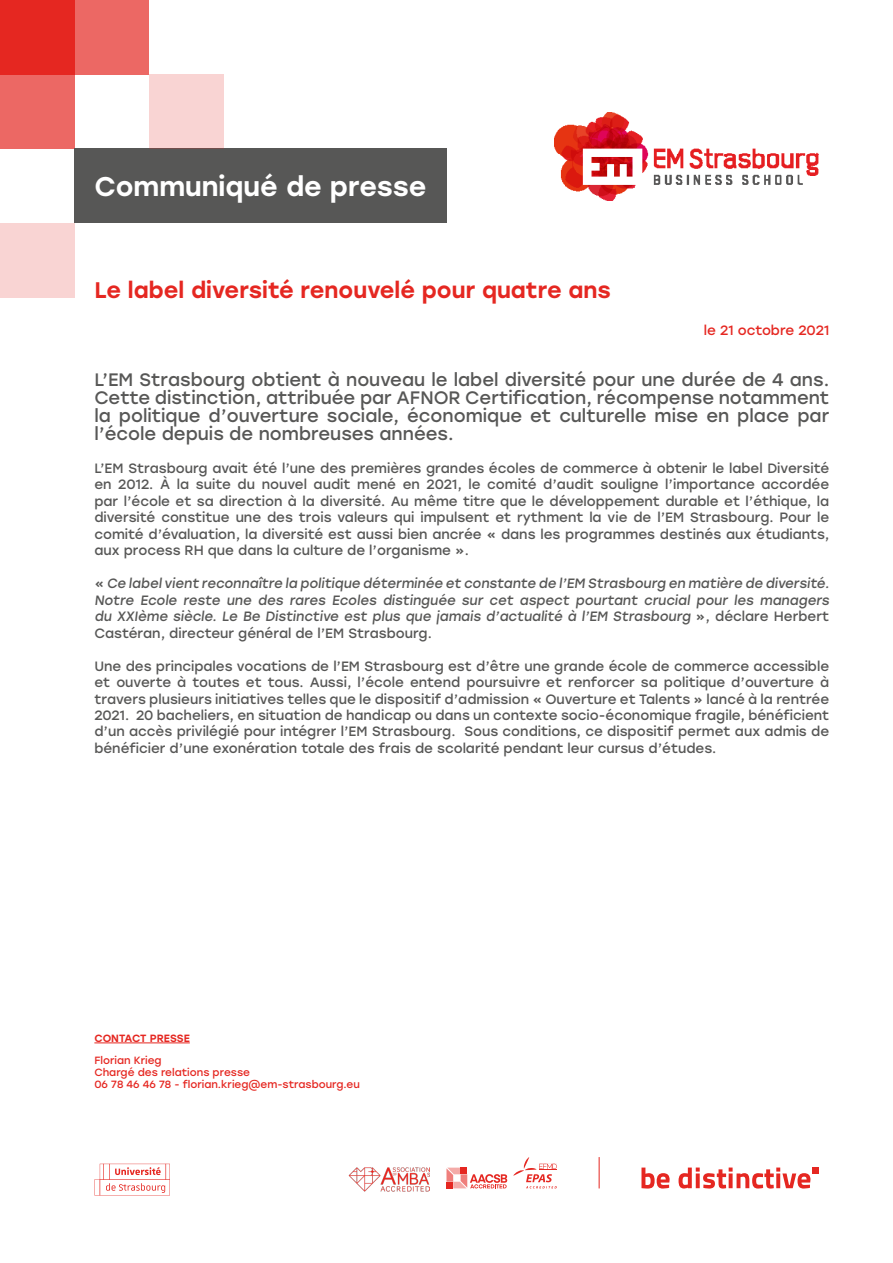
<style>
.page{position:relative;width:893px;height:1263px;background:#fff}
.page>*{position:absolute;margin:0;border:0;box-sizing:border-box;transform-origin:0 0}
.t1{font:500 27px "Stolzl";color:#fff}
.t2{font:500 22.5px "Stolzl";color:#e52721}
.t3{font:18px/18px "Stolzl";color:#575756;text-align:justify}
.t4{font:13.5px/16.5px "Stolzl";color:#575756;text-align:justify}
.t5{font:13.5px "Stolzl";color:#e52721}
.t6{font:10.5px/12px "Stolzl";color:#e52721}
.t7{font:500 10.5px "Stolzl";color:#e52721}
</style>
<div class="page">
<div style="left:0;top:0;width:74px;height:74px;background:#e52721"></div>
<div style="left:74px;top:0;width:75px;height:74px;background:#ec6864"></div>
<div style="left:0;top:74px;width:74px;height:75px;background:#ec6864"></div>
<div style="left:0;top:223px;width:74px;height:75px;background:#f9d4d3"></div>
<svg style="left:641px;top:1167px;width:169px;height:21px"></svg>
<div style="left:812px;top:1167px;width:7px;height:6px;background:#e52721"></div>
<div style="left:74px;top:149px;width:372px;height:74px;background:#575756"></div>
<img style="left:554px;top:112px;width:264px;height:89px">
<div style="left:149px;top:74px;width:74px;height:75px;background:#f9d4d3"></div>
<svg style="left:446px;top:1167px;width:61px;height:21px"></svg>
<svg style="left:513px;top:1157px;width:44px;height:31px"></svg>
<hr style="left:599px;top:1157px;width:1px;height:31px;background:#e52721">
<svg style="left:94px;top:1164px;width:76px;height:31px"></svg>
<hr style="left:94px;top:1043px;width:96px;height:1px;background:#e52721">
<img style="left:349px;top:1167px;width:80px;height:25px">
<h1 class="t1" style="left:94px;top:168px;width:334px">Communiqué de presse</h1>
<h2 class="t2" style="left:94px;top:274px;width:518px">Le label diversité renouvelé pour quatre ans</h2>
<p class="t5" style="left:704px;top:321px;width:127px">le 21 octobre 2021</p>
<p class="t3" style="left:94px;top:370px;width:736px">L’EM Strasbourg obtient à nouveau le label diversité pour une durée de 4 ans.<br>Cette distinction, attribuée par AFNOR Certification, récompense notamment la politique d’ouverture sociale, économique et culturelle mise en place par l’école depuis de nombreuses années.</p>
<p class="t4" style="left:94px;top:459px;width:736px">L’EM Strasbourg avait été l’une des premières grandes écoles de commerce à obtenir le label Diversité en 2012. À la suite du nouvel audit mené en 2021, le comité d’audit souligne l’importance accordée par l’école et sa direction à la diversité. Au même titre que le développement durable et l’éthique, la diversité constitue une des trois valeurs qui impulsent et rythment la vie de l’EM Strasbourg. Pour le comité d’évaluation, la diversité est aussi bien ancrée « dans les programmes destinés aux étudiants, aux process RH que dans la culture de l’organisme ».</p>
<p class="t4" style="left:94px;top:575px;width:739px;text-align:left">« Ce labelvient reconnaître la politique déterminée et constante de l’EM Strasbourg en matière de diversité.<br>Notre Ecole reste une des rares Ecoles distinguée sur cet aspect pourtant crucial pour les managers du XXIème siècle. Le Be Distinctive est plus que jamais d’actualité à l’EM Strasbourg » , d é c l a r e H e r b e rt Castéran, directeur général de l’EM Strasbourg.</p>
<p class="t4" style="left:94px;top:657px;width:736px">Une des principales vocations de l’EM Strasbourg est d’être une grande école de commerce accessible et ouverte à toutes et tous. Aussi, l’école entend poursuivre et renforcer sa politique d’ouverture à travers plusieurs initiatives telles que le dispositif d’admission « Ouverture et Talents » lancé à la rentrée 2021. 20 bacheliers, en situation de handicap ou dans un contexte socio-économique fragile, bénéficient d’un accès privilégié pour intégrer l’EM Strasbourg. Sous conditions, ce dispositif permet aux admis de bénéficier d’une exonération totale des frais de scolarité pendant leur cursus d’études.</p>
<p class="t7" style="left:94px;top:1031px;width:97px">CONTACT PRESSE</p>
<p class="t6" style="left:94px;top:1054px;width:267px">Florian Krieg<br>Chargé des relations presse<br>06 78 46 46 78 - florian.krieg@em-strasbourg.eu</p>
</div>
